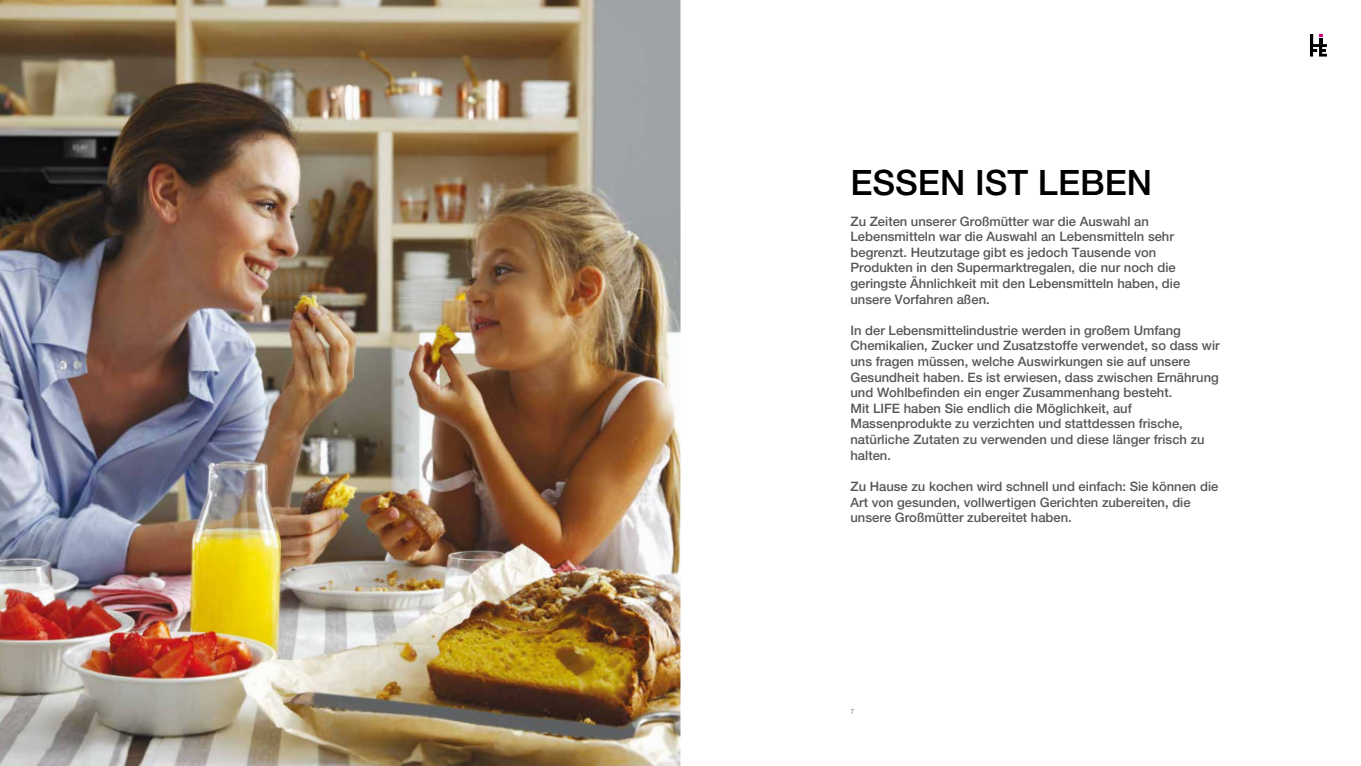
<style>
.page{position:relative;width:1361px;height:766px;background:#fff}
.page>*{position:absolute;margin:0;border:0;box-sizing:border-box;transform-origin:0 0}
.t1{font:500 35px "Helvetica Neue LT Std";color:#000}
.t2{font:500 13px/15.6px "Helvetica Neue LT Std";color:#575756}
.t3{font:300 7px "Helvetica Neue LT Std";color:#575756}
</style>
<div class="page">
<svg style="left:1310px;top:34px;width:17px;height:23px"></svg>
<img style="left:0;top:0;width:680px;height:765px">
<h1 class="t1" style="left:850px;top:162px;width:303px">ESSEN IST LEBEN</h1>
<p class="t2" style="left:850px;top:213px;width:331px">Zu Zeiten unserer Großmütter war die Auswahl an Lebensmitteln war die Auswahl an Lebensmitteln sehr begrenzt. Heutzutage gibt es jedoch Tausende von Produkten in den Supermarktregalen, die nur noch die geringste Ähnlichkeit mit den Lebensmitteln haben, die unsere Vorfahren aßen.</p>
<p class="t2" style="left:850px;top:322px;width:371px">In der Lebensmittelindustrie werden in großem Umfang Chemikalien, Zucker und Zusatzstoffe verwendet, so dass wir uns fragen müssen, welche Auswirkungen sie auf unsere Gesundheit haben. Es ist erwiesen, dass zwischen Ernährung und Wohlbefinden ein enger Zusammenhang besteht.<br>Mit LIFE haben Sie endlich die Möglichkeit, auf Massenprodukte zu verzichten und stattdessen frische, natürliche Zutaten zu verwenden und diese länger frisch zu halten.</p>
<p class="t2" style="left:850px;top:478px;width:369px">Zu Hause zu kochen wird schnell und einfach: Sie können die<br>Art von gesunden, vollwertigen Gerichten zubereiten, die unsere Großmütter zubereitet haben.</p>
<p class="t3" style="left:850px;top:707px;width:5px">7</p>
</div>
